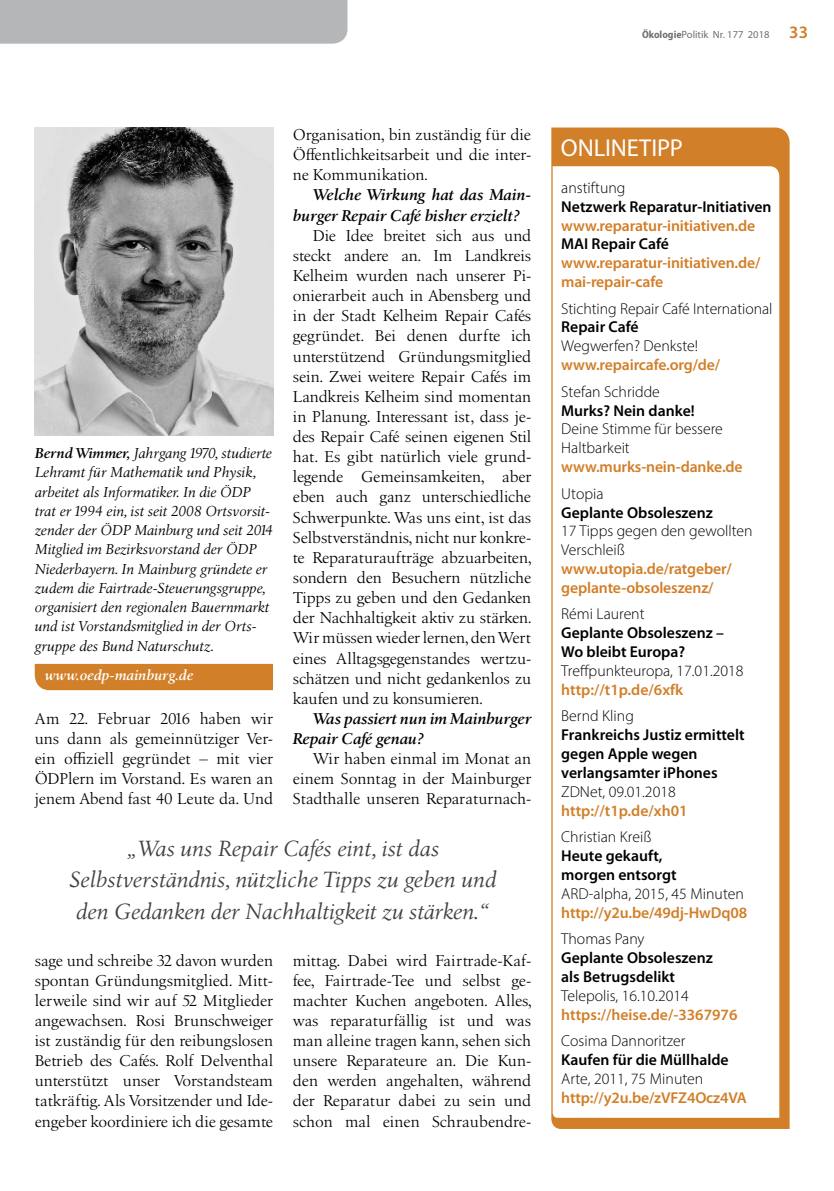
<style>
.page{position:relative;width:834px;height:1191px;background:#fff}
.page>*{position:absolute;margin:0;border:0;box-sizing:border-box;transform-origin:0 0}
.t1{font:24.5px "Myriad Pro";letter-spacing:-.005em;color:#fff}
.t2{font:italic 22.75px/31.5px "Birka LT Pro";letter-spacing:-.005em;color:#414140;text-align:center}
.t3{font:16.28px/20.1px "Birka LT Pro";color:#000;text-align:justify}
.t4{font:italic 600 16.28px/20.1px "Birka LT Pro";letter-spacing:-.01em;color:#000}
.t5{font:300 15.75px/18.9px "Myriad Pro";color:#000}
.t6{font:600 15.75px/18.9px "Myriad Pro";letter-spacing:-.01em;color:#d17f28}
.t7{font:600 15.75px/18.9px "Myriad Pro";color:#000}
.t8{font:italic 14.88px/19.2px "Birka LT Pro";letter-spacing:-.01em;color:#000}
.t9{font:italic 600 14.88px "Birka LT Pro";color:#fff}
.t10{font:10.5px "Myriad Pro";color:#6f6f6e}
.s1{font-weight:700;font-stretch:semi-condensed}
.s2{font-weight:600;font-size:17.5px;color:#d17f28}
.s3{font-weight:600}
</style>
<div class="page">
<div style="left:0;top:0;width:347px;height:44px;background:#b5b6b7"></div>
<div style="left:35px;top:664px;width:238px;height:26px;background:#d17f28"></div>
<svg style="left:551px;top:127px;width:238px;height:1002px;background:#d38431"></svg>
<svg style="left:552px;top:166px;width:227px;height:951px"></svg>
<img style="left:35px;top:127px;width:238px;height:309px">
<p class="t10" style="left:642px;top:28px;width:167px"><span class="s1">Ökologie</span>Politik Nr. 177 2018 <span class="s2">33</span></p>
<p class="t8" style="left:35px;top:443px;width:240px"><span class="s3">Bernd Wimmer,</span> Jahrgang 1970, studierte Lehramt für Mathematik und Physik, arbeitet als Informatiker. In die ÖDP trat er 1994 ein, ist seit 2008 Ortsvorsit&shy;zender der ÖDP Mainburg und seit 2014<br>Mitglied im Bezirksvorstand der ÖDP Niederbayern. In Mainburg gründete er zudem die Fairtrade-Steuerungsgruppe, organisiert den regionalen Bauernmarkt und ist Vorstandsmitglied in der Orts&shy;gruppe des Bund Naturschutz.</p>
<p class="t9" style="left:45px;top:666px;width:150px">www.oedp-mainburg.de</p>
<p class="t3" style="left:35px;top:708px;width:240px">Am 22. Februar 2016 haben wir uns dann als gemeinnütziger Ver&shy;ein offiziell gegründet – mit vier ÖDPlern im Vorstand. Es waren an jenem Abend fast 40 Leute da. Und</p>
<p class="t3" style="left:293px;top:125px;width:240px">Organisation, bin zuständig für die Öffentlichkeitsarbeit und die inter&shy;ne Kommunikation.</p>
<p class="t4" style="left:293px;top:185px;width:240px;text-indent:20px">Welche Wirkung hat das Main&shy;burger Repair Café bisher erzielt?</p>
<p class="t3" style="left:293px;top:225px;width:240px;text-indent:20px">Die Idee breitet sich aus und steckt andere an. Im Landkreis Kelheim wurden nach unserer Pi&shy;onierarbeit auch in Abensberg und in der Stadt Kelheim Repair Cafés gegründet. Bei denen durfte ich unterstützend Gründungsmitglied sein. Zwei weitere Repair Cafés im Landkreis Kelheim sind momentan in Planung. Interessant ist, dass je&shy;des Repair Café seinen eigenen Stil hat. Es gibt natürlich viele grund&shy;legende Gemeinsamkeiten, aber eben auch ganz unterschiedliche Schwerpunkte. Was uns eint, ist das Selbstverständnis, nicht nur konkre&shy;te Reparaturaufträge abzuarbeiten, sondern den Besuchern nützliche Tipps zu geben und den Gedanken der Nachhaltigkeit aktiv zu stärken.<br>Wir müssen wieder lernen, den Wert eines Alltagsgegenstandes wertzu&shy;schätzen und nicht gedankenlos zu kaufen und zu konsumieren.</p>
<p class="t4" style="left:293px;top:708px;width:240px;text-indent:20px">Was passiert nun im Mainburger<br>Repair Café genau?</p>
<p class="t3" style="left:293px;top:748px;width:240px;text-indent:20px">Wir haben einmal im Monat an einem Sonntag in der Mainburger Stadthalle unseren Reparaturnach-</p>
<h2 class="t2" style="left:70px;top:832px;width:428px">„Was uns Repair Cafés eint, ist das<br>Selbstverständnis, nützliche Tipps zu geben und den Gedanken der Nachhaltigkeit zu stärken.“</h2>
<p class="t3" style="left:35px;top:950px;width:240px">sage und schreibe 32 davon wurden spontan Gründungsmitglied. Mitt&shy;lerweile sind wir auf 52 Mitglieder angewachsen. Rosi Brunschweiger ist zuständig für den reibungslosen Betrieb des Cafés. Rolf Delventhal unterstützt unser Vorstandsteam tatkräftig. Als Vorsitzender und Ide&shy;engeber koordiniere ich die gesamte</p>
<p class="t3" style="left:293px;top:950px;width:240px">mittag. Dabei wird Fairtrade-Kaf&shy;fee, Fairtrade-Tee und selbst ge&shy;machter Kuchen angeboten. Alles, was reparaturfällig ist und was man alleine tragen kann, sehen sich unsere Reparateure an. Die Kun&shy;den werden angehalten, während der Reparatur dabei zu sein und schon mal einen Schraubendre-</p>
<h1 class="t1" style="left:561px;top:132px;width:123px">ONLINETIPP</h1>
<p class="t5" style="left:561px;top:178px;width:66px">anstiftung</p>
<p class="t7" style="left:561px;top:196px;width:212px">Netzwerk Reparatur-Initiativen</p>
<p class="t6" style="left:561px;top:215px;width:195px">www.reparatur-initiativen.de</p>
<p class="t7" style="left:561px;top:234px;width:109px">MAI Repair Café</p>
<p class="t6" style="left:561px;top:253px;width:201px">www.reparatur-initiativen.de/ mai-repair-cafe</p>
<p class="t5" style="left:561px;top:299px;width:213px">Stichting Repair Café International</p>
<p class="t7" style="left:561px;top:317px;width:79px">Repair Café</p>
<p class="t5" style="left:561px;top:336px;width:138px">Wegwerfen? Denkste!</p>
<p class="t6" style="left:561px;top:355px;width:160px">www.repaircafe.org/de/</p>
<p class="t5" style="left:561px;top:382px;width:100px">Stefan Schridde</p>
<p class="t7" style="left:561px;top:400px;width:135px">Murks? Nein danke!</p>
<p class="t5" style="left:561px;top:419px;width:163px">Deine Stimme für bessere<br>Haltbarkeit</p>
<p class="t6" style="left:561px;top:457px;width:183px">www.murks-nein-danke.de</p>
<p class="t5" style="left:561px;top:484px;width:44px">Utopia</p>
<p class="t7" style="left:561px;top:502px;width:153px">Geplante Obsoleszenz</p>
<p class="t5" style="left:561px;top:521px;width:193px">17 Tipps gegen den gewollten<br>Verschleiß</p>
<p class="t6" style="left:561px;top:559px;width:172px">www.utopia.de/ratgeber/ geplante-obsoleszenz/</p>
<p class="t5" style="left:561px;top:604px;width:85px">Rémi Laurent</p>
<p class="t7" style="left:561px;top:623px;width:164px">Geplante Obsoleszenz –<br>Wo bleibt Europa?</p>
<p class="t5" style="left:561px;top:661px;width:184px">Treffpunkteuropa, 17.01.2018</p>
<p class="t6" style="left:561px;top:680px;width:123px">http://t1p.de/6xfk</p>
<p class="t5" style="left:561px;top:706px;width:74px">Bernd Kling</p>
<p class="t7" style="left:561px;top:725px;width:185px">Frankreichs Justiz ermittelt gegen Apple wegen verlangsamter iPhones</p>
<p class="t5" style="left:561px;top:782px;width:116px">ZDNet, 09.01.2018</p>
<p class="t6" style="left:561px;top:801px;width:128px">http://t1p.de/xh01</p>
<p class="t5" style="left:561px;top:827px;width:92px">Christian Kreiß</p>
<p class="t7" style="left:561px;top:846px;width:117px">Heute gekauft, morgen entsorgt</p>
<p class="t5" style="left:561px;top:884px;width:184px">ARD-alpha, 2015, 45 Minuten</p>
<p class="t6" style="left:561px;top:902px;width:187px">http://y2u.be/49dj-HwDq08</p>
<p class="t5" style="left:561px;top:929px;width:85px">Thomas Pany</p>
<p class="t7" style="left:561px;top:948px;width:153px">Geplante Obsoleszenz als Betrugsdelikt</p>
<p class="t5" style="left:561px;top:986px;width:129px">Telepolis, 16.10.2014</p>
<p class="t6" style="left:561px;top:1004px;width:178px">https://heise.de/-3367976</p>
<p class="t5" style="left:561px;top:1031px;width:125px">Cosima Dannoritzer</p>
<p class="t7" style="left:561px;top:1050px;width:169px">Kaufen für die Müllhalde</p>
<p class="t5" style="left:561px;top:1069px;width:143px">Arte, 2011, 75 Minuten</p>
<p class="t6" style="left:561px;top:1087px;width:187px">http://y2u.be/zVFZ4Ocz4VA</p>
</div>
